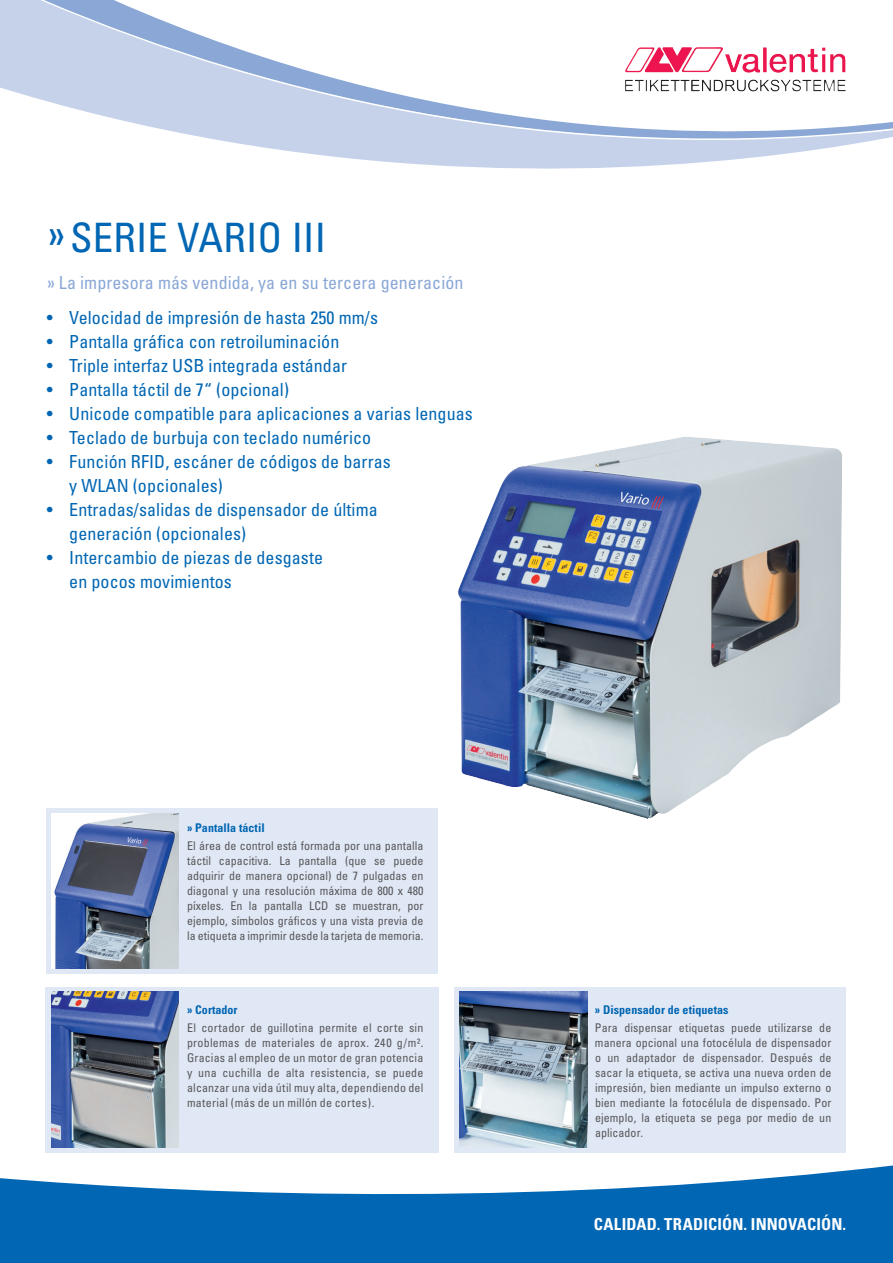
<style>
.page{position:relative;width:893px;height:1263px;background:#fff}
.page>*{position:absolute;margin:0;border:0;box-sizing:border-box;transform-origin:0 0}
.t1{font:condensed 40.5px "Univers";letter-spacing:.005em;color:#0166b3}
.t2{font:condensed 18px/24px "Univers";letter-spacing:.005em;color:#0166b3}
.t3{font:condensed 18px "Univers";letter-spacing:.005em;color:#8aa7d6}
.t4{font:700 condensed 16.5px "Univers";letter-spacing:.005em;color:#fff}
.t5{font:condensed 12px/15px "Univers";letter-spacing:.005em;color:#57585a;text-align:justify}
.t6{font:700 condensed 12px "Univers";letter-spacing:.005em;color:#0166b3}
</style>
<div class="page">
<svg style="left:0;top:1165px;width:893px;height:94px;fill:#0166b3"></svg>
<hr style="left:0;top:1259px;width:893px;height:4px;background:#0166b3">
<svg style="left:0;top:0;width:893px;height:169px"></svg>
<div style="left:46px;top:808px;width:391px;height:166px;background:#e1e8f5"></div>
<div style="left:46px;top:987px;width:393px;height:166px;background:#e1e8f5"></div>
<div style="left:454px;top:987px;width:392px;height:166px;background:#e1e8f5"></div>
<img style="left:51px;top:813px;width:128px;height:156px">
<img style="left:51px;top:992px;width:128px;height:155px">
<img style="left:459px;top:992px;width:128px;height:155px">
<img style="left:437px;top:437px;width:405px;height:432px">
<h1 class="t1" style="left:47px;top:212px;width:255px">»Serie Vario III</h1>
<h2 class="t3" style="left:47px;top:271px;width:418px">» La impresora más vendida, ya en su tercera generación</h2>
<h2 class="t2" style="left:47px;top:305px;width:333px">• Velocidad de impresión de hasta 250 mm/s</h2>
<h2 class="t2" style="left:47px;top:329px;width:294px">• Pantalla gráfica con retroiluminación</h2>
<h2 class="t2" style="left:47px;top:353px;width:302px">• Triple interfaz USB integrada estándar</h2>
<h2 class="t2" style="left:47px;top:377px;width:244px">• Pantalla táctil de 7“ (opcional)</h2>
<h2 class="t2" style="left:47px;top:401px;width:428px">• Unicode compatible para aplicaciones a varias lenguas</h2>
<h2 class="t2" style="left:47px;top:425px;width:326px">• Teclado de burbuja con teclado numérico</h2>
<h2 class="t2" style="left:69px;top:449px;width:323px;text-indent:-22px">• Función RFID, escáner de códigos de barras y WLAN (opcionales)</h2>
<h2 class="t2" style="left:69px;top:497px;width:310px;text-indent:-22px">• Entradas/salidas de dispensador de última generación (opcionales)</h2>
<h2 class="t2" style="left:69px;top:545px;width:255px;text-indent:-22px">• Intercambio de piezas de desgaste en pocos movimientos</h2>
<p class="t6" style="left:187px;top:820px;width:79px">» Pantalla táctil</p>
<p class="t5" style="left:187px;top:838px;width:238px">El área de control está formada por una pantalla táctil capacitiva. La pantalla (que se puede adquirir de manera opcional) de 7 pulgadas en diagonal y una resolución máxima de 800 x 480 píxeles. En la pantalla LCD se muestran, por ejemplo, símbolos gráficos y una vista previa de la etiqueta a imprimir desde la tarjeta de memoria.</p>
<p class="t6" style="left:187px;top:1003px;width:52px">» Cortador</p>
<p class="t5" style="left:187px;top:1020px;width:238px">El cortador de guillotina permite el corte sin problemas de materiales de aprox. 240 g/m².<br>Gracias al empleo de un motor de gran potencia y una cuchilla de alta resistencia, se puede alcanzar una vida útil muy alta, dependiendo del material (más de un millón de cortes).</p>
<p class="t6" style="left:595px;top:1003px;width:135px">» Dispensador de etiquetas</p>
<p class="t5" style="left:595px;top:1020px;width:238px">Para dispensar etiquetas puede utilizarse de manera opcional una fotocélula de dispensador o un adaptador de dispensador. Después de sacar la etiqueta, se activa una nueva orden de impresión, bien mediante un impulso externo o bien mediante la fotocélula de dispensado. Por ejemplo, la etiqueta se pega por medio de un aplicador.</p>
<h3 class="t4" style="left:594px;top:1214px;width:254px">CALIDAD. TRADICIÓN. INNOVACIÓN.</h3>
</div>
